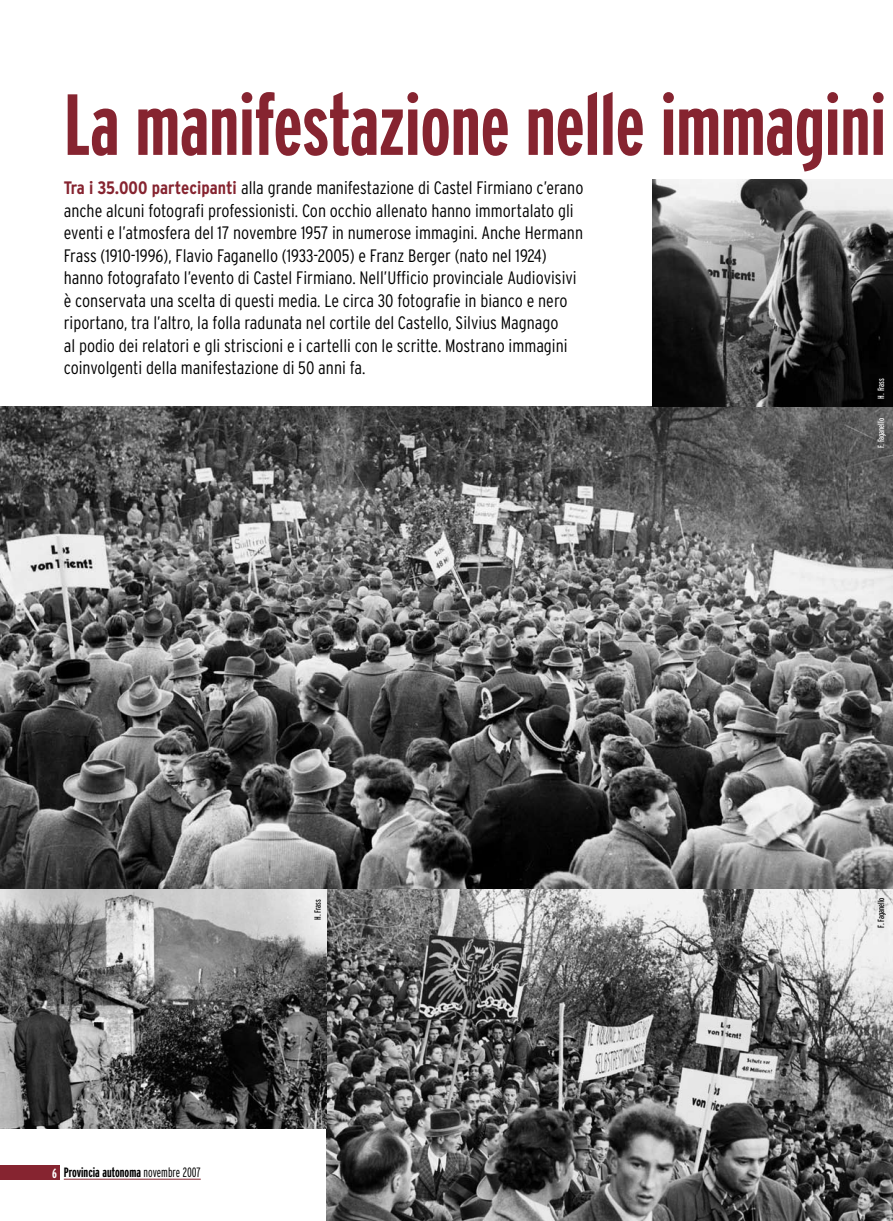
<style>
.page{position:relative;width:893px;height:1221px;background:#fff}
.page>*{position:absolute;margin:0;border:0;box-sizing:border-box;transform-origin:0 0}
.t1{font:700 extra-condensed 86.4px "Interstate";color:#862430}
.t2{font:300 condensed 18px/22.5px "Interstate";color:#000}
.t3{font:700 extra-condensed 13.5px "Interstate";color:#000}
.t4{font:extra-condensed 9px "Interstate";color:#fff}
.t5{font:extra-condensed 9px "Interstate";color:#000}
.s1{font-weight:700;color:#862430}
.s2{color:#fff}
.s3{font-weight:300}
</style>
<div class="page">
<hr style="left:64px;top:1178px;width:137px;height:1px;background:#862430">
<div style="left:0;top:1164px;width:59px;height:15px;background:#862430"></div>
<img style="left:0;top:407px;width:893px;height:482px">
<img style="left:326px;top:889px;width:567px;height:331px">
<img style="left:0;top:889px;width:326px;height:239px">
<img style="left:652px;top:179px;width:241px;height:228px">
<h1 class="t1" style="left:64px;top:77px;width:824px">La manifestazione nelle immagini</h1>
<p class="t2" style="left:64px;top:176px;width:521px"><span class="s1">Tra i 35.000 partecipanti</span> alla grande manifestazione di Castel Firmiano c’erano anche alcuni fotografi professionisti. Con occhio allenato hanno immortalato gli eventi e l’atmosfera del 17 novembre 1957 in numerose immagini. Anche Hermann Frass (1910-1996), Flavio Faganello (1933-2005) e Franz Berger (nato nel 1924) hanno fotografato l’evento di Castel Firmiano. Nell’Ufficio provinciale Audiovisivi è conservata una scelta di questi media. Le circa 30 fotografie in bianco e nero riportano, tra l’altro, la folla radunata nel cortile del Castello, Silvius Magnago<br>al podio dei relatori e gli striscioni e i cartelli con le scritte. Mostrano immagini coinvolgenti della manifestazione di 50 anni fa.</p>
<p class="t3" style="left:52px;top:1164px;width:150px"><span class="s2">6</span> Provincia autonoma <span class="s3">novembre 2007</span></p>
<p class="t5" style="left:313px;top:919px;width:22px;rotate:-90deg">H. Frass</p>
<p class="t4" style="left:876px;top:398px;width:22px;rotate:-90deg">H. Frass</p>
<p class="t4" style="left:876px;top:448px;width:32px;rotate:-90deg">F. Faganello</p>
<p class="t5" style="left:876px;top:927px;width:32px;rotate:-90deg">F. Faganello</p>
</div>
